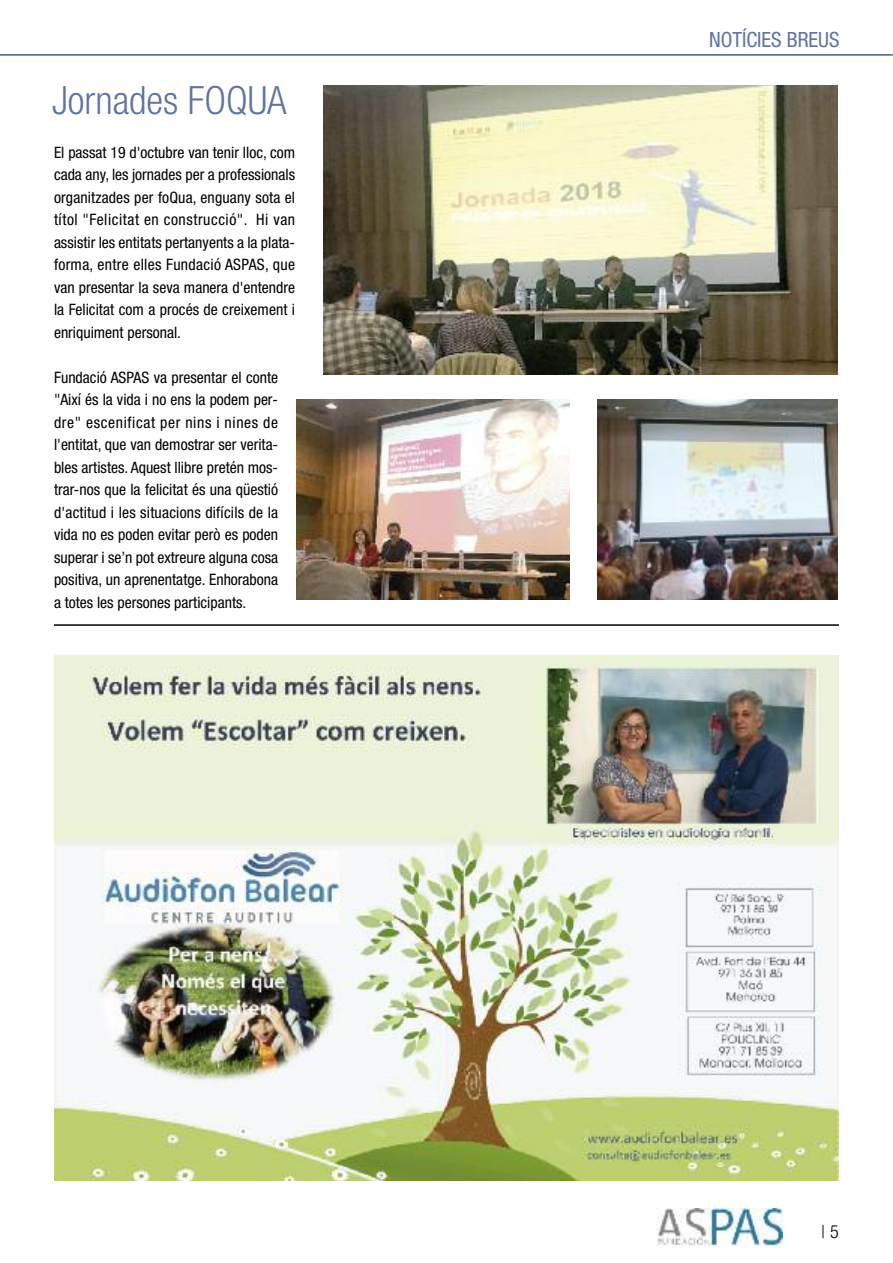
<style>
.page{position:relative;width:893px;height:1263px;background:#fff}
.page>*{position:absolute;margin:0;border:0;box-sizing:border-box;transform-origin:0 0}
.t1{font:300 condensed 39px "Helvetica Neue LT Std";color:#60749f}
.t2{font:condensed 21px "Helvetica Neue";color:#60749f}
.t3{font:300 condensed 18px "Helvetica Neue LT Std";color:#000}
.t4{font:condensed 15.75px/22.5px "Helvetica Neue";color:#000;text-align:justify}
</style>
<div class="page">
<hr style="left:0;top:54px;width:893px;height:2px;background:#60749f">
<img style="left:657px;top:1209px;width:126px;height:38px">
<img style="left:54px;top:656px;width:785px;height:525px">
<hr style="left:54px;top:624px;width:785px;height:2px;background:#000">
<img style="left:324px;top:85px;width:513px;height:290px">
<img style="left:296px;top:399px;width:274px;height:200px">
<img style="left:597px;top:399px;width:241px;height:200px">
<h1 class="t1" style="left:52px;top:86px;width:236px">Jornades FOQUA</h1>
<p class="t4" style="left:54px;top:142px;width:243px">El passat 19 d'octubre van tenir lloc, com cada any, les jornades per a professionals organitzades per foQua, enguany sota el títol "Felicitat en construcció". Hi van assistir les entitats pertanyents a la plata&shy;forma, entre elles Fundació ASPAS, que van presentar la seva manera d'entendre la Felicitat com a procés de creixement i enriquiment personal.</p>
<p class="t4" style="left:54px;top:367px;width:226px">Fundació ASPAS va presentar el conte "Així és la vida i no ens la podem per&shy;dre" escenificat per nins i nines de l'entitat, que van demostrar ser verita&shy;bles artistes. Aquest llibre pretén mos&shy;trar-nos que la felicitat és una qüestió d'actitud i les situacions difícils de la vida no es poden evitar però es poden superar i se’n pot extreure alguna cosa positiva, un aprenentatge. Enhorabona a totes les persones participants.</p>
<h2 class="t2" style="left:709px;top:32px;width:132px">NOTÍCIES BREUS</h2>
<p class="t3" style="left:821px;top:1225px;width:19px">| 5</p>
</div>
